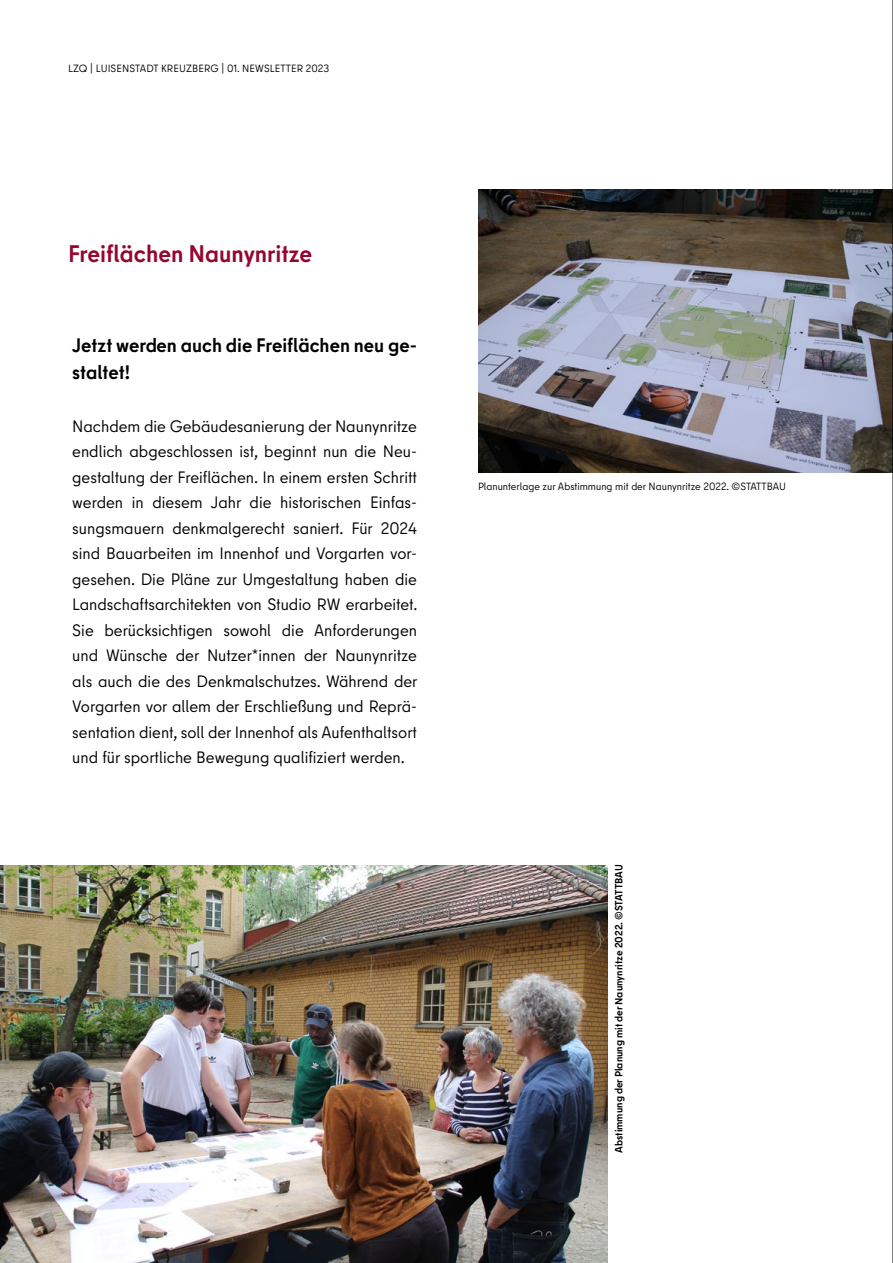
<style>
.page{position:relative;width:893px;height:1263px;background:#fff}
.page>*{position:absolute;margin:0;border:0;box-sizing:border-box;transform-origin:0 0}
.t1{font:700 24px "Berlin Type";color:#940830}
.t2{font:700 19.5px/27px "Berlin Type";color:#000}
.t3{font:16.5px/25.5px "Berlin Type";color:#000;text-align:justify}
.t4{font:10.5px "Berlin Type";color:#000}
.t5{font:700 10.5px "Berlin Type";color:#000}
</style>
<div class="page">
<img style="left:0;top:865px;width:608px;height:398px">
<img style="left:478px;top:190px;width:414px;height:282px">
<hr style="left:892px;top:0;width:1px;height:1263px;background:#000">
<p class="t4" style="left:68px;top:62px;width:263px">LZQ | LUISENSTADT KREUZBERG | 01. NEWSLETTER 2023</p>
<h1 class="t1" style="left:68px;top:238px;width:246px">Freiflächen Naunynritze</h1>
<p class="t2" style="left:72px;top:332px;width:346px">Jetzt werden auch die Freiflächen neu ge&shy;staltet!</p>
<p class="t3" style="left:72px;top:413px;width:347px">Nachdem die Gebäudesanierung der Naunynritze endlich abgeschlossen ist, beginnt nun die Neu&shy;gestaltung der Freiflächen. In einem ersten Schritt werden in diesem Jahr die historischen Einfas&shy;sungsmauern denkmalgerecht saniert. Für 2024 sind Bauarbeiten im Innenhof und Vorgarten vor&shy;gesehen. Die Pläne zur Umgestaltung haben die Landschaftsarchitekten von Studio RW erarbeitet.<br>Sie berücksichtigen sowohl die Anforderungen und Wünsche der Nutzer*innen der Naunynritze als auch die des Denkmalschutzes. Während der Vorgarten vor allem der Erschließung und Reprä&shy;sentation dient, soll der Innenhof als Aufenthaltsort und für sportliche Bewegung qualifiziert werden.</p>
<p class="t4" style="left:478px;top:480px;width:309px">Planunterlage zur Abstimmung mit der Naunynritze 2022. ©STATTBAU</p>
<p class="t5" style="left:612px;top:1153px;width:290px;rotate:-90deg">Abstimmung der Planung mit der Naunynritze 2022. ©STATTBAU</p>
</div>
